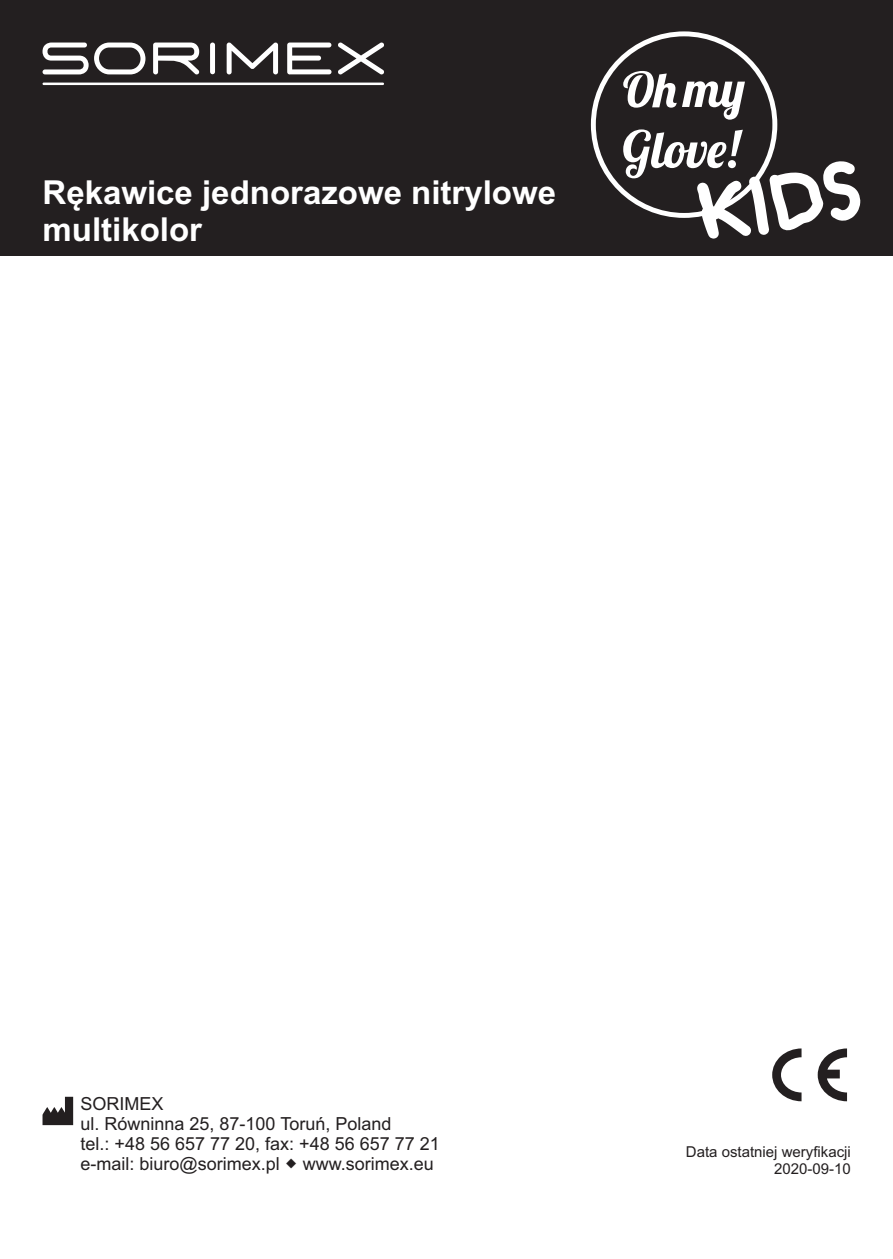
<style>
.page{position:relative;width:893px;height:1259px;background:#fff}
.page>*{position:absolute;margin:0;border:0;box-sizing:border-box;transform-origin:0 0}
.t1{font:78.3px "Tim Kid";color:#fff}
.t2{font:700 33px/36.9px "Arial";color:#fff}
.t3{font:18px/20.1px "Arial";color:#231f20}
.t4{font:15px/16.8px "Arial";color:#231f20;text-align:right}
</style>
<div class="page">
<div style="left:0;top:0;width:893px;height:255px;background:#231f20"></div>
<div style="left:210px;top:43px;width:5px;height:31px;background:#fff;border-radius:2px"></div>
<svg style="left:227px;top:42px;width:51px;height:32px"></svg>
<svg style="left:287px;top:43px;width:44px;height:31px"></svg>
<svg style="left:43px;top:43px;width:102px;height:31px"></svg>
<hr style="left:43px;top:83px;width:341px;height:2px;background:#fff">
<svg style="left:153px;top:43px;width:46px;height:31px"></svg>
<svg style="left:338px;top:42px;width:46px;height:32px"></svg>
<svg style="left:43px;top:1096px;width:30px;height:29px"></svg>
<svg style="left:818px;top:1048px;width:29px;height:53px"></svg>
<svg style="left:772px;top:1048px;width:29px;height:53px"></svg>
<svg style="left:591px;top:31px;width:186px;height:187px"></svg>
<h2 class="t2" style="left:43px;top:177px;width:515px">Rękawice jednorazowe nitrylowe multikolor</h2>
<h1 class="t1" style="left:694px;top:180px;width:165px;rotate:-10deg">KIDS</h1>
<p class="t3" style="left:80px;top:1095px;width:361px">SORIMEX<br>ul. Równinna 25, 87-100 Toruń, Poland<br>tel.: +48 56 657 77 20, fax: +48 56 657 77 21 e-mail: biuro@sorimex.pl</p>
<p class="t3" style="left:303px;top:1155px;width:133px">www.sorimex.eu</p>
<p class="t4" style="left:686px;top:1144px;width:167px">Data ostatniej weryfikacji<br>2020-09-10</p>
</div>
